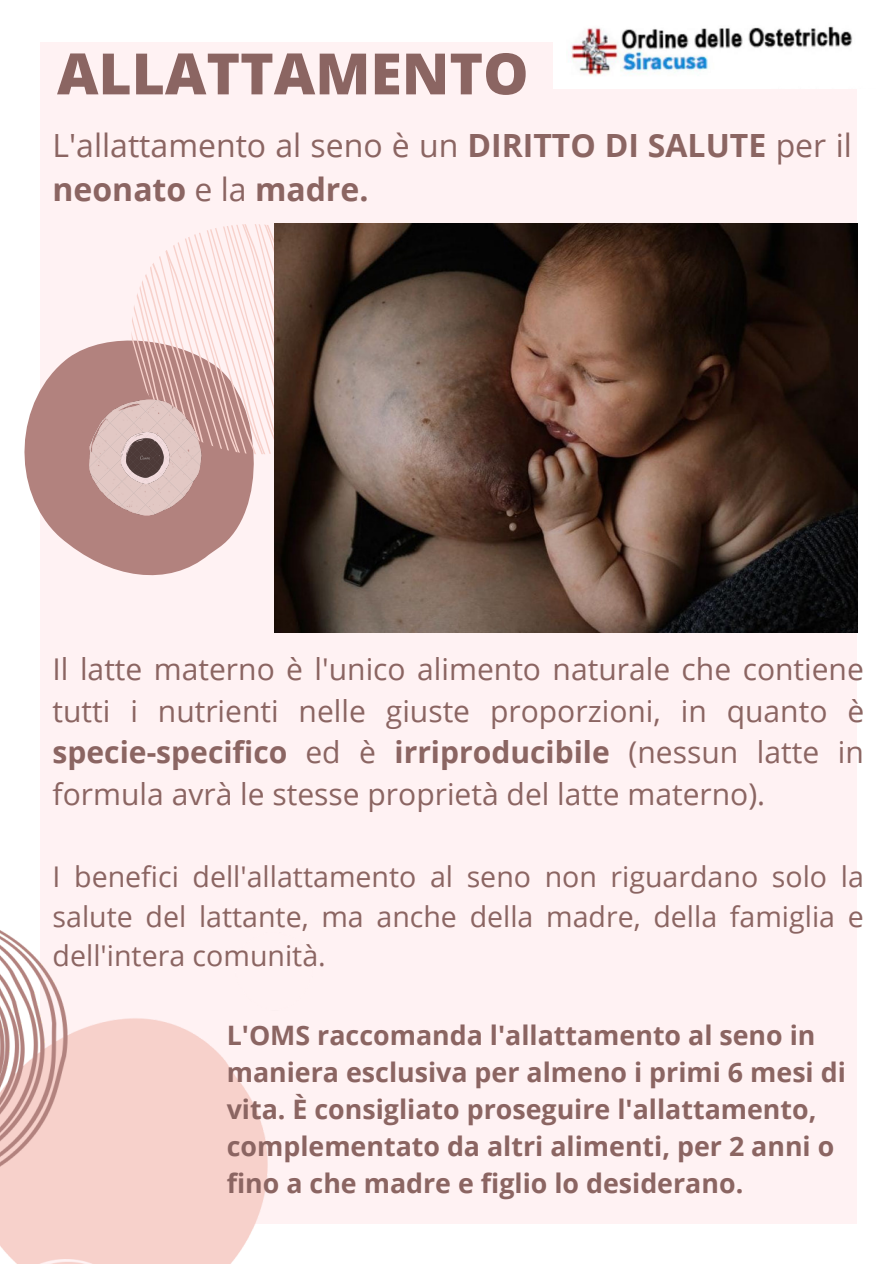
<style>
.page{position:relative;width:894px;height:1264px;background:#fff}
.page>*{position:absolute;margin:0;border:0;box-sizing:border-box;transform-origin:0 0}
.t1{font:800 57px "Open Sans";color:#8b6562}
.t2{font:31.95px/44px "Open Sans";color:#8b6562}
.t3{font:30px/41.7px "Open Sans";color:#8b6562;text-align:justify}
.t4{font:28.5px/39.5px "Open Sans";color:#8b6562;text-align:justify}
.t5{font:700 26.7px/37.2px "Open Sans";color:#8b6562}
.s1{font-weight:700}
</style>
<div class="page">
<div style="left:40px;top:42px;width:817px;height:1181px;background:#fff2f3"></div>
<svg style="left:24px;top:340px;width:107px;height:234px;fill:#b2827e"></svg>
<svg style="left:131px;top:224px;width:143px;height:352px"></svg>
<img style="left:89px;top:400px;width:112px;height:116px">
<img style="left:121px;top:433px;width:49px;height:50px">
<img style="left:126px;top:438px;width:38px;height:40px">
<img style="left:274px;top:224px;width:583px;height:408px">
<img style="left:0;top:930px;width:331px;height:333px">
<img style="left:553px;top:26px;width:304px;height:62px">
<p class="t1" style="left:57px;top:33px;width:473px">ALLATTAMENTO</p>
<p class="t2" style="left:53px;top:123px;width:800px">L'allattamento al seno è un <span class="s1">DIRITTO DI SALUTE</span> per il <span class="s1">neonato</span> e la <span class="s1">madre.</span></p>
<p class="t3" style="left:53px;top:647px;width:812px">Il latte materno è l'unico alimento naturale che contiene tutti i nutrienti nelle giuste proporzioni, in quanto è <span class="s1">specie-specifico</span> ed è <span class="s1">irriproducibile</span> (nessun latte in formula avrà le stesse proprietà del latte materno).</p>
<p class="t4" style="left:53px;top:856px;width:812px">I benefici dell'allattamento al seno non riguardano solo la salute del lattante, ma anche della madre, della famiglia e dell'intera comunità.</p>
<p class="t5" style="left:227px;top:1015px;width:620px">L'OMS raccomanda l'allattamento al seno in maniera esclusiva per almeno i primi 6 mesi di vita. È consigliato proseguire l'allattamento, complementato da altri alimenti, per 2 anni o fino a che madre e figlio lo desiderano.</p>
</div>
